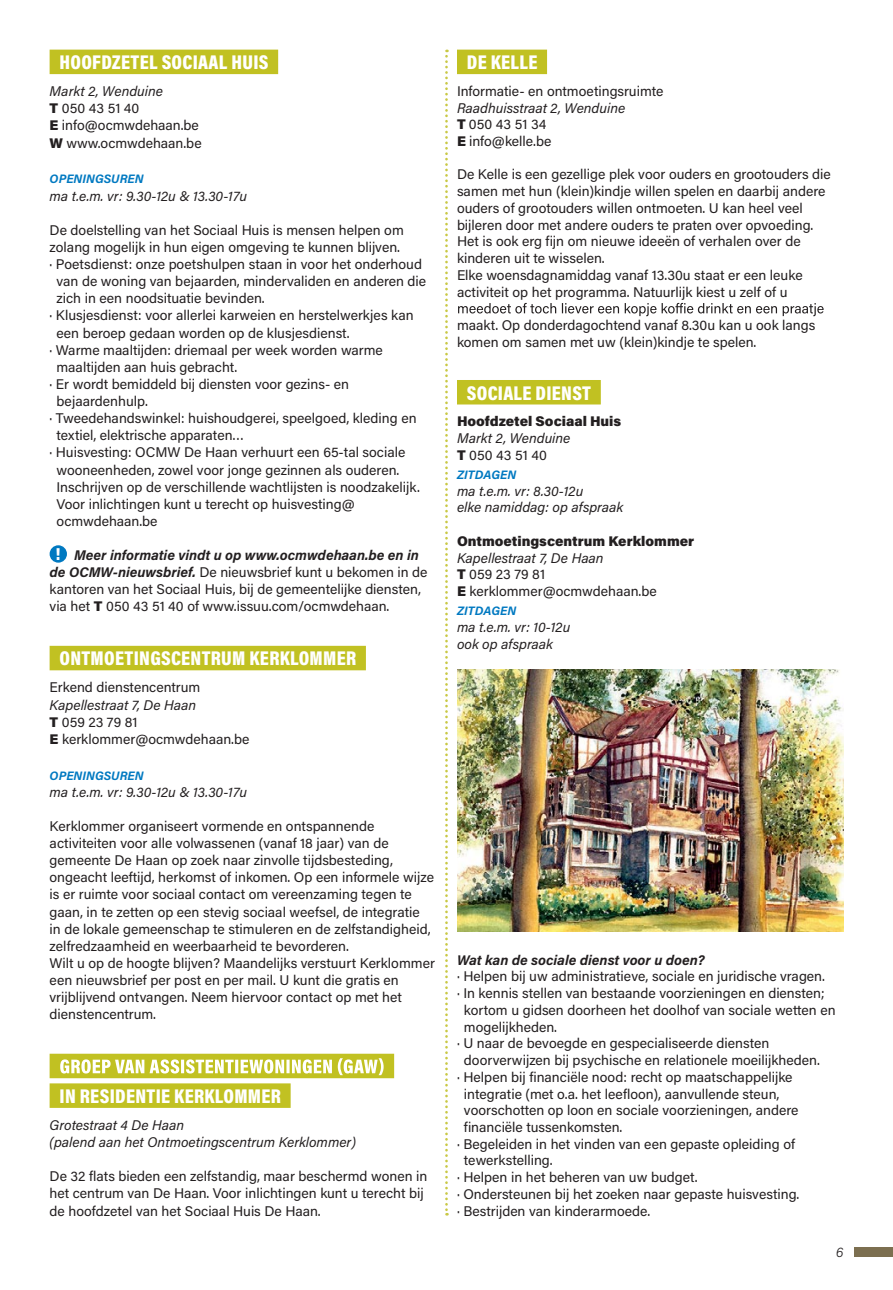
<style>
.page{position:relative;width:893px;height:1290px;background:#fff}
.page>*{position:absolute;margin:0;border:0;box-sizing:border-box;transform-origin:0 0}
.t1{font:900 20.12px "Acumin Pro Cond";letter-spacing:.015em;color:#fff}
.t2{font:14px/17.2px "Acumin Pro";color:#231f20}
.t3{font:italic 14px/16.8px "Acumin Pro";color:#231f20}
.t4{font:900 14px "Acumin Pro";color:#231f20}
.t5{font:italic 700 14px "Acumin Pro";color:#231f20}
.t6{font:italic 300 14px "Acumin Pro";color:#231f20}
.t7{font:italic 700 12.25px "Acumin Pro";letter-spacing:.005em;color:#0079c1}
.s1{font-style:italic}
.s2{font-weight:900}
.s3{font-family:"Acumin Pro Cond";font-weight:900;font-size:17.5px;color:#fff}
.s4{font-weight:700;font-style:italic}
.s5{font-weight:900;font-style:normal}
.s6{font-style:normal}
</style>
<div class="page">
<div style="left:855px;top:1247px;width:38px;height:10px;background:#7c6f50"></div>
<div style="left:50px;top:50px;width:228px;height:24px;background:#c1c122"></div>
<div style="left:50px;top:646px;width:316px;height:24px;background:#c1c122"></div>
<div style="left:50px;top:1054px;width:344px;height:24px;background:#c1c122"></div>
<div style="left:50px;top:1083px;width:241px;height:25px;background:#c1c122"></div>
<div style="left:50px;top:545px;width:17px;height:18px;background:#0079c1;border-radius:50%"></div>
<svg style="left:60px;top:1058px;width:324px;height:17px"></svg>
<div style="left:457px;top:50px;width:90px;height:24px;background:#c1c122"></div>
<div style="left:457px;top:380px;width:144px;height:24px;background:#c1c122"></div>
<svg style="left:458px;top:303px;width:366px;height:13px"></svg>
<img style="left:457px;top:670px;width:386px;height:261px">
<svg style="left:445px;top:50px;width:3px;height:1165px"></svg>
<h1 class="t1" style="left:60px;top:50px;width:210px">HOOFDZETEL SOCIAAL HUIS</h1>
<p class="t2" style="left:50px;top:84px;width:154px"><span class="s1">Markt 2, Wenduine<br></span><span class="s2">T</span> 050 43 51 40<br><span class="s2">E</span> info@ocmwdehaan.be<br><span class="s2">W</span> www.ocmwdehaan.be</p>
<p class="t7" style="left:50px;top:173px;width:96px">OPENINGSUREN</p>
<p class="t3" style="left:50px;top:188px;width:199px">ma t.e.m. vr: 9.30-12u &amp; 13.30-17u</p>
<p class="t2" style="left:50px;top:222px;width:356px">De doelstelling van het Sociaal Huis is mensen helpen om</p>
<p class="t2" style="left:50px;top:239px;width:352px">zolang mogelijk in hun eigen omgeving te kunnen blijven.</p>
<p class="t2" style="left:50px;top:256px;width:374px">· Poetsdienst: onze poetshulpen staan in voor het onderhoud</p>
<p class="t2" style="left:57px;top:273px;width:371px">van de woning van bejaarden, mindervaliden en anderen die</p>
<p class="t2" style="left:57px;top:291px;width:210px">zich in een noodsituatie bevinden.</p>
<p class="t2" style="left:50px;top:308px;width:366px">· Klusjesdienst: voor allerlei karweien en herstelwerkjes kan</p>
<p class="t2" style="left:57px;top:325px;width:295px">een beroep gedaan worden op de klusjesdienst.</p>
<p class="t2" style="left:50px;top:342px;width:335px">· Warme maaltijden: driemaal per week worden warme</p>
<p class="t2" style="left:57px;top:359px;width:182px">maaltijden aan huis gebracht.</p>
<p class="t2" style="left:50px;top:376px;width:301px">· Er wordt bemiddeld bij diensten voor gezins- en</p>
<p class="t2" style="left:57px;top:393px;width:93px">bejaardenhulp.</p>
<p class="t2" style="left:50px;top:410px;width:368px">· Tweedehandswinkel: huishoudgerei, speelgoed, kleding en</p>
<p class="t2" style="left:57px;top:428px;width:189px">textiel, elektrische apparaten…</p>
<p class="t2" style="left:50px;top:445px;width:357px">· Huisvesting: OCMW De Haan verhuurt een 65-tal sociale</p>
<p class="t2" style="left:57px;top:462px;width:344px">wooneenheden, zowel voor jonge gezinnen als ouderen.</p>
<p class="t2" style="left:57px;top:479px;width:365px">Inschrijven op de verschillende wachtlijsten is noodzakelijk.</p>
<p class="t2" style="left:57px;top:496px;width:300px">Voor inlichtingen kunt u terecht op huisvesting@</p>
<p class="t2" style="left:57px;top:513px;width:103px">ocmwdehaan.be</p>
<p class="t2" style="left:50px;top:547px;width:379px;text-indent:6px"><span class="s3">!</span> <span class="s4">Meer informatie vindt u op www.ocmwdehaan.be en in de OCMW-nieuwsbrief.</span> De nieuwsbrief kunt u bekomen in de kantoren van het Sociaal Huis, bij de gemeentelijke diensten, via het <span class="s2">T</span> 050 43 51 40 of www.issuu.com/ocmwdehaan.</p>
<h1 class="t1" style="left:60px;top:647px;width:298px">ONTMOETINGSCENTRUM KERKLOMMER</h1>
<p class="t2" style="left:50px;top:680px;width:152px">Erkend dienstencentrum</p>
<p class="t2" style="left:50px;top:697px;width:201px"><span class="s1">Kapellestraat 7, De Haan<br></span><span class="s2">T</span> 059 23 79 81<br><span class="s2">E</span> kerklommer@ocmwdehaan.be</p>
<p class="t7" style="left:50px;top:769px;width:96px">OPENINGSUREN</p>
<p class="t3" style="left:50px;top:784px;width:199px">ma t.e.m. vr: 9.30-12u &amp; 13.30-17u</p>
<p class="t2" style="left:50px;top:818px;width:387px">Kerklommer organiseert vormende en ontspannende activiteiten voor alle volwassenen (vanaf 18 jaar) van de gemeente De Haan op zoek naar zinvolle tijdsbesteding, ongeacht leeftijd, herkomst of inkomen. Op een informele wijze is er ruimte voor sociaal contact om vereenzaming tegen te gaan, in te zetten op een stevig sociaal weefsel, de integratie<br>in de lokale gemeenschap te stimuleren en de zelfstandigheid, zelfredzaamheid en weerbaarheid te bevorderen.<br>Wilt u op de hoogte blijven? Maandelijks verstuurt Kerklommer een nieuwsbrief per post en per mail. U kunt die gratis en vrijblijvend ontvangen. Neem hiervoor contact op met het dienstencentrum.</p>
<h1 class="t1" style="left:60px;top:1084px;width:223px">IN RESIDENTIE KERKLOMMER</h1>
<p class="t3" style="left:50px;top:1117px;width:308px">Grotestraat 4 De Haan<br>(palend aan het Ontmoetingscentrum Kerklommer)</p>
<p class="t2" style="left:50px;top:1168px;width:379px">De 32 flats bieden een zelfstandig, maar beschermd wonen in het centrum van De Haan. Voor inlichtingen kunt u terecht bij de hoofdzetel van het Sociaal Huis De Haan.</p>
<h1 class="t1" style="left:467px;top:50px;width:72px">DE KELLE</h1>
<p class="t2" style="left:457px;top:83px;width:208px">Informatie- en ontmoetingsruimte</p>
<p class="t3" style="left:457px;top:100px;width:170px">Raadhuisstraat 2, Wenduine<br><span class="s5">T</span> <span class="s6">050 43 51 34<br></span><span class="s5">E</span> <span class="s6">info@kelle.be</span></p>
<p class="t2" style="left:457px;top:167px;width:375px">De Kelle is een gezellige plek voor ouders en grootouders die samen met hun (klein)kindje willen spelen en daarbij andere ouders of grootouders willen ontmoeten. U kan heel veel bijleren door met andere ouders te praten over opvoeding.<br>Het is ook erg fijn om nieuwe ideeën of verhalen over de kinderen uit te wisselen.<br>Elke woensdagnamiddag vanaf 13.30u staat er een leuke activiteit op het programma. Natuurlijk kiest u zelf of u</p>
<p class="t2" style="left:457px;top:318px;width:360px">maakt. Op donderdagochtend vanaf 8.30u kan u ook langs komen om samen met uw (klein)kindje te spelen.</p>
<h1 class="t1" style="left:467px;top:381px;width:126px">SOCIALE DIENST</h1>
<p class="t4" style="left:457px;top:414px;width:166px">Hoofdzetel Sociaal Huis</p>
<p class="t3" style="left:457px;top:430px;width:115px">Markt 2, Wenduine<br><span class="s5">T</span> <span class="s6">050 43 51 40</span></p>
<p class="t7" style="left:457px;top:469px;width:61px">ZITDAGEN</p>
<p class="t3" style="left:457px;top:483px;width:168px">ma t.e.m. vr: 8.30-12u<br>elke namiddag: op afspraak</p>
<p class="t4" style="left:457px;top:534px;width:239px">Ontmoetingscentrum Kerklommer</p>
<p class="t2" style="left:457px;top:550px;width:201px"><span class="s1">Kapellestraat 7, De Haan<br></span><span class="s2">T</span> 059 23 79 81<br><span class="s2">E</span> kerklommer@ocmwdehaan.be</p>
<p class="t7" style="left:457px;top:605px;width:61px">ZITDAGEN</p>
<p class="t3" style="left:457px;top:619px;width:115px">ma t.e.m. vr: 10-12u ook op afspraak</p>
<p class="t5" style="left:457px;top:953px;width:249px">Wat kan de sociale dienst voor u doen?</p>
<p class="t2" style="left:457px;top:969px;width:369px">· Helpen bij uw administratieve, sociale en juridische vragen.</p>
<p class="t2" style="left:457px;top:985px;width:369px">· In kennis stellen van bestaande voorzieningen en diensten;</p>
<p class="t2" style="left:464px;top:1002px;width:373px">kortom u gidsen doorheen het doolhof van sociale wetten en</p>
<p class="t2" style="left:464px;top:1019px;width:95px">mogelijkheden.</p>
<p class="t2" style="left:457px;top:1035px;width:314px">· U naar de bevoegde en gespecialiseerde diensten</p>
<p class="t2" style="left:464px;top:1052px;width:357px">doorverwijzen bij psychische en relationele moeilijkheden.</p>
<p class="t2" style="left:457px;top:1069px;width:337px">· Helpen bij financiële nood: recht op maatschappelijke</p>
<p class="t2" style="left:464px;top:1086px;width:317px">integratie (met o.a. het leefloon), aanvullende steun,</p>
<p class="t2" style="left:464px;top:1102px;width:336px">voorschotten op loon en sociale voorzieningen, andere</p>
<p class="t2" style="left:464px;top:1119px;width:160px">financiële tussenkomsten.</p>
<p class="t2" style="left:457px;top:1136px;width:340px">· Begeleiden in het vinden van een gepaste opleiding of</p>
<p class="t2" style="left:464px;top:1153px;width:90px">tewerkstelling.</p>
<p class="t2" style="left:457px;top:1169px;width:242px">· Helpen in het beheren van uw budget.</p>
<p class="t2" style="left:457px;top:1186px;width:344px">· Ondersteunen bij het zoeken naar gepaste huisvesting.</p>
<p class="t2" style="left:457px;top:1203px;width:195px">· Bestrijden van kinderarmoede.</p>
<p class="t6" style="left:836px;top:1245px;width:9px">6</p>
</div>
